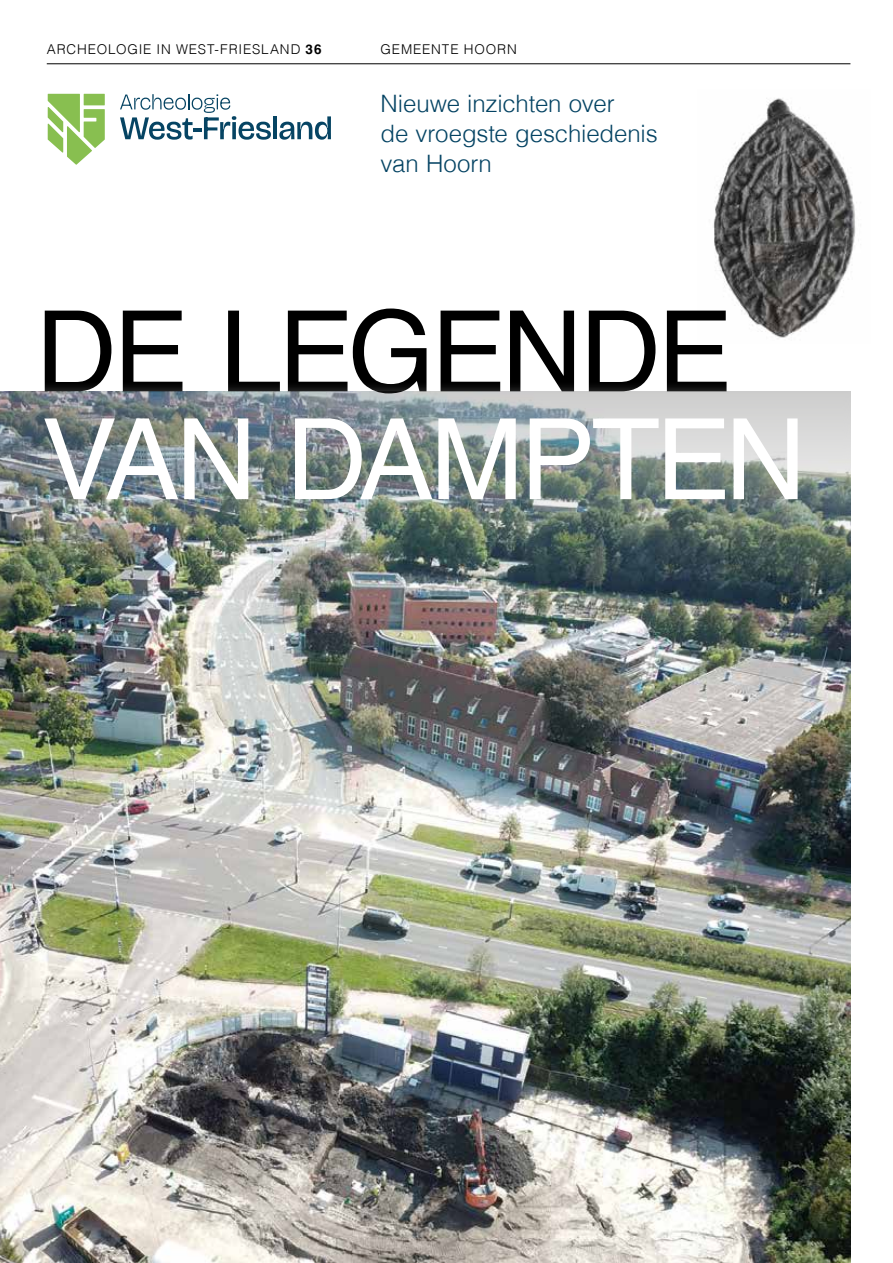
<style>
.page{position:relative;width:893px;height:1263px;background:#fff}
.page>*{position:absolute;margin:0;border:0;box-sizing:border-box;transform-origin:0 0}
.t1{font:112.5px "Helvetica";letter-spacing:-.035em;color:#fff}
.t2{font:112.5px "Helvetica";letter-spacing:-.035em;color:#000}
.t3{font:300 24px/30px "Helvetica";letter-spacing:-.005em;color:#044363}
.t4{font:300 13.5px "Helvetica";letter-spacing:.065em;color:#000}
.s1{font-weight:700}
</style>
<div class="page">
<img style="left:713px;top:98px;width:143px;height:240px">
<img style="left:0;top:551px;width:850px;height:712px">
<hr style="left:47px;top:64px;width:803px;height:1px;background:#000">
<svg style="left:120px;top:94px;width:151px;height:46px"></svg>
<hr style="left:273px;top:116px;width:4px;height:23px;background:#064463">
<svg style="left:279px;top:116px;width:52px;height:24px"></svg>
<svg style="left:48px;top:94px;width:57px;height:71px"></svg>
<div style="left:0;top:381px;width:860px;height:170px;background:#fff;opacity:.96"></div>
<img style="left:0;top:391px;width:850px;height:155px">
<p class="t4" style="left:47px;top:38px;width:276px">ARCHEOLOGIE IN WEST-FRIESLAND <span class="s1">36</span></p>
<p class="t4" style="left:381px;top:38px;width:138px">GEMEENTE HOORN</p>
<p class="t3" style="left:381px;top:87px;width:279px">Nieuwe inzichten over<br>de vroegste geschiedenis van Hoorn</p>
<h1 class="t2" style="left:36px;top:265px;width:698px">DE LEGENDE</h1>
<h1 class="t1" style="left:41px;top:373px;width:766px">VAN DAMPTEN</h1>
</div>
